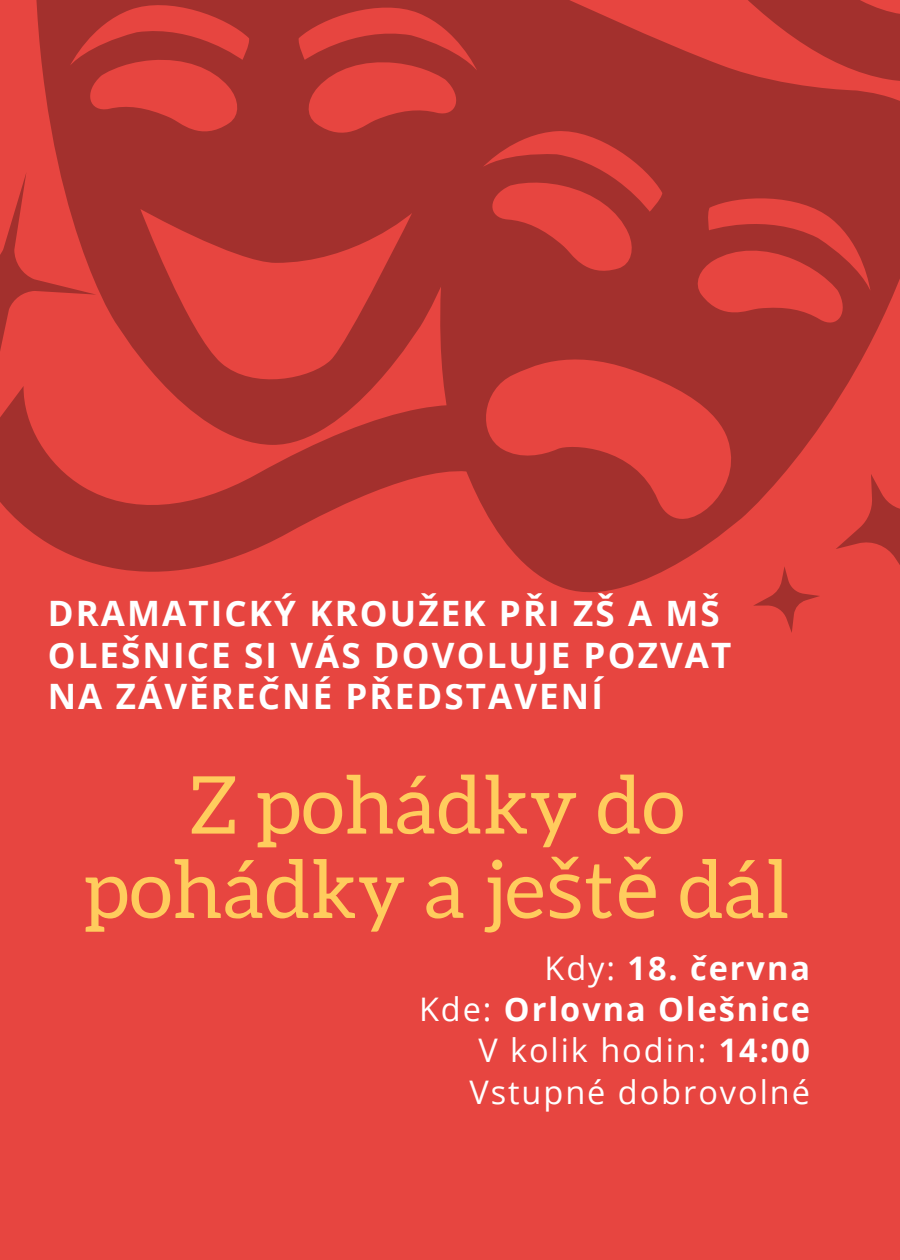
<style>
.page{position:relative;width:900px;height:1260px;background:#e74540}
.page>*{position:absolute;margin:0;border:0;box-sizing:border-box;transform-origin:0 0}
.t1{font:80px/84.5px "Aleo";letter-spacing:.01em;color:#ffcc5d;text-align:center}
.t2{font:700 35px/41.2px "Open Sans";letter-spacing:.06em;color:#fff}
.t3{font:32.5px "Open Sans";letter-spacing:.06em;color:#fff}
.t4{font:700 32.5px "Open Sans";letter-spacing:.06em;color:#fff}
.s1{font-family:"Noto Sans"}
.s2{font-weight:400}
.s3{font-weight:700}
</style>
<div class="page">
<svg style="left:0;top:490px;width:361px;height:82px;fill:#a3302d"></svg>
<svg style="left:361px;top:0;width:539px;height:633px"></svg>
<svg style="left:0;top:0;width:571px;height:490px"></svg>
<svg style="left:462px;top:335px;width:294px;height:219px;fill:#a3302d"></svg>
<svg style="left:688px;top:179px;width:196px;height:163px"></svg>
<svg style="left:70px;top:0;width:186px;height:148px"></svg>
<svg style="left:295px;top:0;width:376px;height:286px"></svg>
<svg style="left:114px;top:169px;width:298px;height:243px;fill:#a3302d"></svg>
<p class="t2" style="left:48px;top:592px;width:685px">DRAMATICKÝ KROUŽEK PŘI ZŠ A MŠ<br>OLEŠNICE SI VÁS DOVOLUJE POZVAT<br>NA ZÁVĚREČNÉ PŘEDSTAVENÍ</p>
<p class="t1" style="left:84px;top:763px;width:706px">Z pohádky do pohádky a je<span class="s1">š</span>t<span class="s1">ě</span> dál</p>
<p class="t4" style="left:544px;top:945px;width:267px"><span class="s2">Kdy:</span> 18. června</p>
<p class="t4" style="left:419px;top:987px;width:392px"><span class="s2">Kde:</span> Orlovna Olešnice</p>
<p class="t3" style="left:478px;top:1028px;width:333px">V kolik hodin: <span class="s3">14:00</span></p>
<p class="t3" style="left:469px;top:1069px;width:342px">Vstupné dobrovolné</p>
</div>
